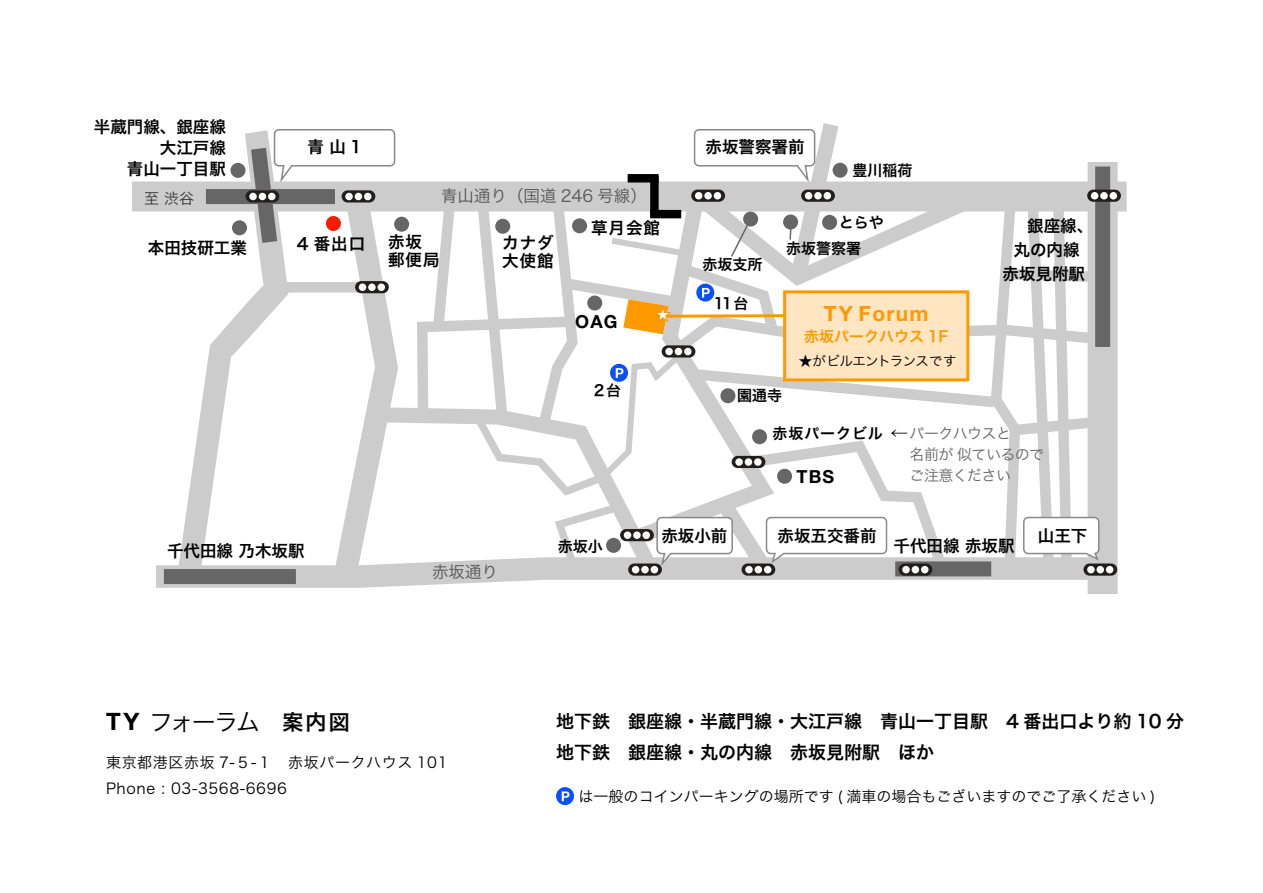
<style>
.page{position:relative;width:1263px;height:893px;background:#fff}
.page>*{position:absolute;margin:0;border:0;box-sizing:border-box;transform-origin:0 0}
.t1{font:24px "Hira Kaku Pro W3";letter-spacing:-.08em;color:#000}
.t2{font:700 21px "Helvetica Neue";letter-spacing:.06em;color:#f90}
.t3{font:18px/31.5px "Hira Kaku Pro W6";color:#000}
.t4{font:700 18px "Helvetica Neue";letter-spacing:.06em;color:#000}
.t5{font:18px "Hira Kaku Std W8";color:#000}
.t6{font:16.5px/21px "Hira Kaku Pro W6";color:#000}
.t7{font:16.5px "Hira Kaku Pro W3";color:#555}
.t8{font:15px/26.2px "Hira Kaku Pro W3";letter-spacing:.04em;color:#000}
.t9{font:15px "Hira Kaku Pro W3";color:#000}
.t10{font:15px "Hira Kaku Pro W6";color:#000}
.t11{font:15px/21px "Hira Kaku Pro W3";letter-spacing:-.04em;color:#666}
.t12{font:15px "Hira Kaku Pro W6";color:#f90}
.t13{font:15px "Hira Kaku Pro W6";letter-spacing:.06em;color:#000}
.t14{font:15px "Hira Kaku Pro W3";color:#333}
.t15{font:13.5px "Hira Kaku Pro W3";letter-spacing:-.04em;color:#000}
.s1{font-family:"Helvetica Neue";font-weight:700}
.s2{font-family:"Hira Kaku Pro W6";font-size:21px}
</style>
<div class="page">
<div style="left:132px;top:182px;width:994px;height:30px;background:#ccc"></div>
<svg style="left:556px;top:787px;width:18px;height:18px"></svg>
<svg style="left:156px;top:123px;width:965px;height:465px"></svg>
<p class="t6" style="left:94px;top:116px;width:134px;text-align:right">半蔵門線、銀座線大江戸線<br>青山一丁目駅</p>
<p class="t14" style="left:144px;top:185px;width:51px">至 渋谷</p>
<p class="t6" style="left:148px;top:236px;width:100px">本田技研工業</p>
<p class="t6" style="left:307px;top:136px;width:56px">青 山1</p>
<p class="t6" style="left:297px;top:232px;width:70px">4 番出口</p>
<p class="t7" style="left:441px;top:181px;width:207px">青山通り（国道 246 号線）</p>
<p class="t6" style="left:388px;top:232px;width:53px;line-height:18px">赤坂郵便局</p>
<p class="t6" style="left:502px;top:234px;width:53px;line-height:18px">カナダ大使館</p>
<p class="t6" style="left:591px;top:217px;width:70px">草月会館</p>
<p class="t6" style="left:705px;top:136px;width:100px">赤坂警察署前</p>
<p class="t10" style="left:852px;top:157px;width:61px">豊川稲荷</p>
<p class="t10" style="left:839px;top:209px;width:46px">とらや</p>
<p class="t10" style="left:702px;top:251px;width:61px">赤坂支所</p>
<p class="t10" style="left:786px;top:234px;width:76px">赤坂警察署</p>
<p class="t6" style="left:1027px;top:215px;width:67px">銀座線、</p>
<p class="t6" style="left:1013px;top:239px;width:67px">丸の内線</p>
<p class="t6" style="left:1002px;top:263px;width:84px">赤坂見附駅</p>
<p class="t4" style="left:575px;top:310px;width:44px">OAG</p>
<p class="t10" style="left:713px;top:290px;width:37px">11台</p>
<p class="t2" style="left:824px;top:301px;width:106px">TY Forum</p>
<p class="t12" style="left:804px;top:323px;width:146px">赤坂パークハウス 1F</p>
<p class="t15" style="left:799px;top:349px;width:159px">★がビルエントランスです</p>
<p class="t10" style="left:594px;top:377px;width:29px">2台</p>
<p class="t10" style="left:737px;top:382px;width:46px">園通寺</p>
<p class="t13" style="left:772px;top:420px;width:112px">赤坂パークビル</p>
<p class="t4" style="left:796px;top:465px;width:39px">TBS</p>
<p class="t11" style="left:909px;top:422px;width:136px">パークハウスと<br>名前が 似ているのでご注意ください</p>
<p class="t5" style="left:890px;top:424px;width:19px">←</p>
<p class="t6" style="left:167px;top:540px;width:139px">千代田線 乃木坂駅</p>
<p class="t10" style="left:558px;top:532px;width:46px">赤坂小</p>
<p class="t6" style="left:661px;top:525px;width:67px">赤坂小前</p>
<p class="t6" style="left:777px;top:525px;width:100px">赤坂五交番前</p>
<p class="t6" style="left:1038px;top:525px;width:51px">山王下</p>
<p class="t6" style="left:893px;top:535px;width:122px">千代田線 赤坂駅</p>
<p class="t7" style="left:432px;top:557px;width:67px">赤坂通り</p>
<h1 class="t1" style="left:106px;top:700px;width:245px"><span class="s1">TY</span> フォーラム <span class="s2">案内図</span></h1>
<p class="t8" style="left:106px;top:748px;width:343px">東京都港区赤坂 7-５-１　赤坂パークハウス 101<br>Phone : 03-3568-6696</p>
<p class="t3" style="left:556px;top:705px;width:629px">地下鉄　銀座線・半蔵門線・大江戸線　青山一丁目駅　4 番出口より約 10 分地下鉄　銀座線・丸の内線　赤坂見附駅　ほか</p>
<p class="t9" style="left:579px;top:783px;width:578px">は一般のコインパーキングの場所です ( 満車の場合もございますのでご了承ください )</p>
</div>
